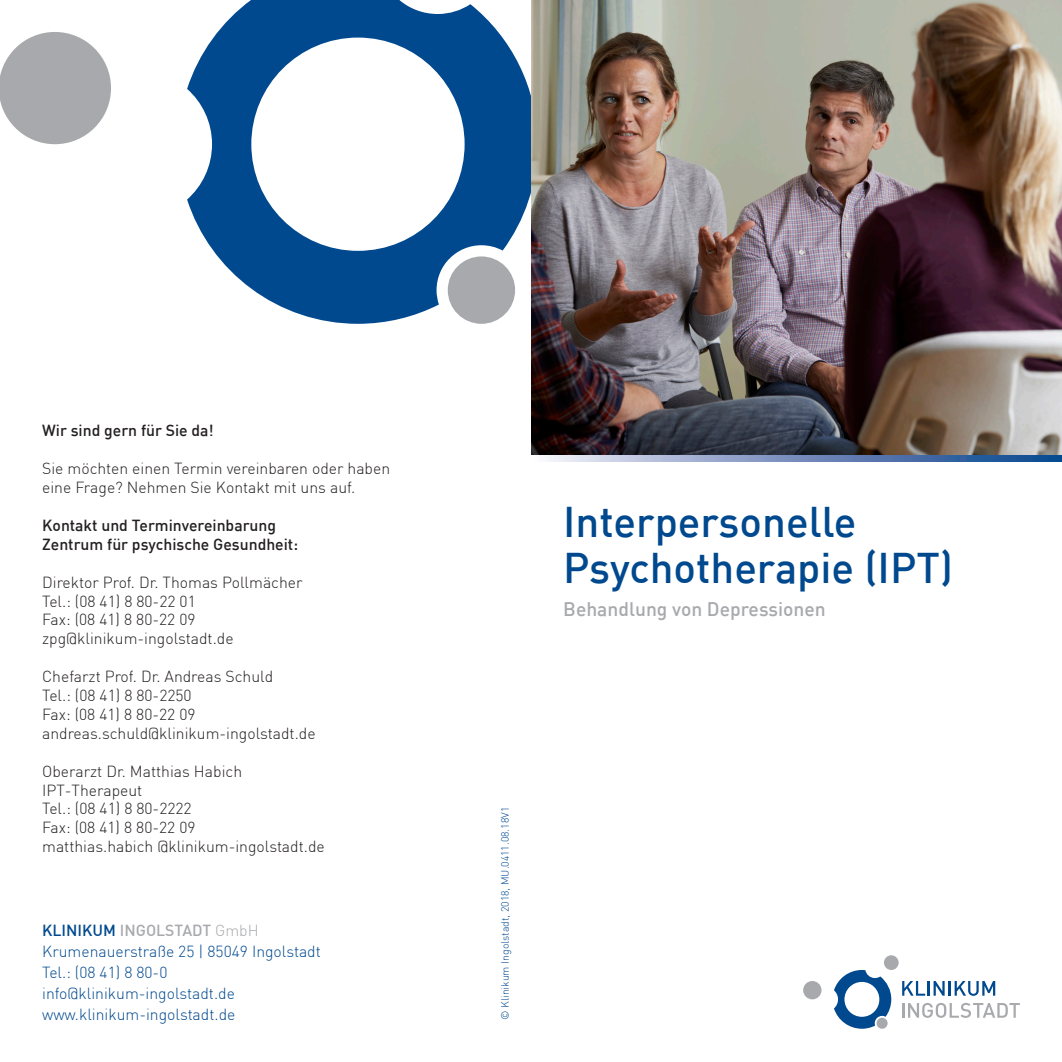
<style>
.page{position:relative;width:1062px;height:1062px;background:#fff}
.page>*{position:absolute;margin:0;border:0;box-sizing:border-box;transform-origin:0 0}
.t1{font:500 42px/45.5px "DIN";color:#01498e}
.t2{font:500 19.25px "DIN";color:#a8a9ad}
.t3{font:300 15.75px/18.9px "DIN";color:#231f20}
.t4{font:300 15.75px/21px "DIN";color:#01498e}
.t5{font:500 15.75px/18.9px "DIN";color:#231f20}
.t6{font:300 10.5px "DIN";color:#01498e}
.s1{font-weight:500}
.s2{font-weight:500;color:#a8a9ad}
.s3{color:#a8a9ad}
</style>
<div class="page">
<svg style="left:187px;top:0;width:344px;height:324px"></svg>
<svg style="left:0;top:32px;width:111px;height:112px"></svg>
<img style="left:531px;top:0;width:531px;height:455px">
<svg style="left:548px;top:455px;width:514px;height:7px;background:#7590bd"></svg>
<svg style="left:834px;top:970px;width:57px;height:58px"></svg>
<div style="left:884px;top:955px;width:14px;height:15px;background:#a8a9ad;border-radius:50%"></div>
<div style="left:803px;top:981px;width:18px;height:18px;background:#a8a9ad;border-radius:50%"></div>
<svg style="left:902px;top:981px;width:93px;height:14px"></svg>
<svg style="left:902px;top:1003px;width:117px;height:14px"></svg>
<p class="t5" style="left:42px;top:420px;width:173px">Wir sind gern für Sie da!</p>
<p class="t3" style="left:42px;top:459px;width:349px">Sie möchten einen Termin vereinbaren oder haben eine Frage? Nehmen Sie Kontakt mit uns auf.</p>
<p class="t5" style="left:42px;top:515px;width:257px">Kontakt und Terminvereinbarung<br>Zentrum für psychische Gesundheit:</p>
<p class="t3" style="left:42px;top:572px;width:262px">Direktor Prof. Dr. Thomas Pollmächer<br>Tel.: (08 41) 8 80-22 01<br>Fax: (08 41) 8 80-22 09 zpg@klinikum-ingolstadt.de</p>
<p class="t3" style="left:42px;top:667px;width:275px">Chefarzt Prof. Dr. Andreas Schuld<br>Tel.: (08 41) 8 80-2250<br>Fax: (08 41) 8 80-22 09 andreas.schuld@klinikum-ingolstadt.de</p>
<p class="t3" style="left:42px;top:761px;width:284px">Oberarzt Dr. Matthias Habich<br>IPT-Therapeut<br>Tel.: (08 41) 8 80-2222<br>Fax: (08 41) 8 80-22 09<br>matthias.habich @klinikum-ingolstadt.de</p>
<p class="t4" style="left:42px;top:919px;width:280px"><span class="s1">KLINIKUM</span> <span class="s2">INGOLSTADT</span> <span class="s3">GmbH<br></span>Krumenauerstraße 25 | 85049 Ingolstadt<br>Tel.: (08 41) 8 80-0 info@klinikum-ingolstadt.de www.klinikum-ingolstadt.de</p>
<h1 class="t1" style="left:563px;top:498px;width:391px">Interpersonelle<br>Psychotherapie (IPT)</h1>
<p class="t2" style="left:563px;top:596px;width:264px">Behandlung von Depressionen</p>
<p class="t6" style="left:499px;top:1019px;width:214px;rotate:-90deg">© Klinikum Ingolstadt, 2018, MU.0411.08.18V1</p>
</div>
